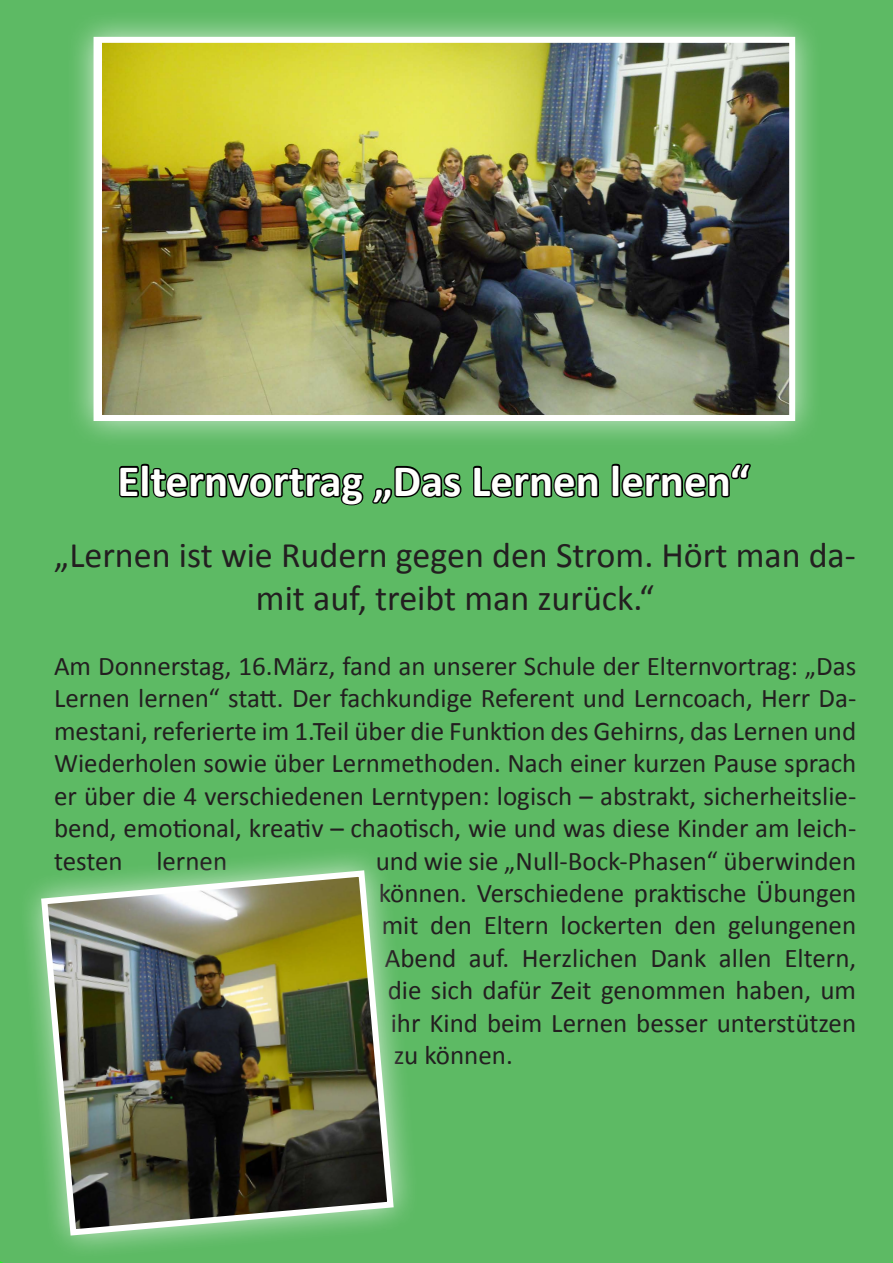
<style>
.page{position:relative;width:893px;height:1263px;background:#5dba64}
.page>*{position:absolute;margin:0;border:0;box-sizing:border-box;transform-origin:0 0}
.t1{font:700 45px "Calibri";color:#fffffd}
.t2{font:36px/43.2px "Calibri";color:#231f20;text-align:center}
.t3{font:27px/32.4px "Calibri";color:#231f20;text-align:justify}
</style>
<div class="page">
<svg style="left:117px;top:457px;width:347px;height:59px;background:#458b4b"></svg>
<svg style="left:470px;top:463px;width:132px;height:37px;background:#3a743e"></svg>
<svg style="left:609px;top:461px;width:144px;height:39px;background:#3c7840"></svg>
<svg style="left:2px;top:838px;width:424px;height:425px;background:#5fba66"></svg>
<img style="left:38px;top:867px;width:359px;height:372px">
<div style="left:64px;top:7px;width:767px;height:450px;background:#fff;opacity:.75"></div>
<img style="left:102px;top:44px;width:686px;height:370px">
<div style="left:94px;top:37px;width:701px;height:384px;border:6px solid #fff"></div>
<div style="left:0;top:46px;width:19px;height:439px;background:#5dba64"></div>
<p class="t1" style="left:118px;top:452px;width:634px">Elternvortrag „Das Lernen lernen“</p>
<p class="t2" style="left:54px;top:534px;width:803px">„Lernen ist wie Rudern gegen den Strom. Hört man da&shy;mit auf, treibt man zurück.“</p>
<p class="t3" style="left:54px;top:650px;width:804px">Am Donnerstag, 16.März, fand an unserer Schule der Elternvortrag: „Das Lernen lernen“ statt. Der fachkundige Referent und Lerncoach, Herr Da&shy;mestani, referierte im 1.Teil über die Funktion des Gehirns, das Lernen und Wiederholen sowie über Lernmethoden. Nach einer kurzen Pause sprach er über die 4 verschiedenen Lerntypen: logisch – abstrakt, sicherheitslie&shy;bend, emotional, kreativ – chaotisch, wie und was diese Kinder am leich&shy;testen lernen</p>
<p class="t3" style="left:376px;top:844px;width:482px">und wie sie „Null-Bock-Phasen“ überwinden</p>
<p class="t3" style="left:379px;top:877px;width:479px">können. Verschiedene praktische Übungen</p>
<p class="t3" style="left:382px;top:909px;width:476px">mit den Eltern lockerten den gelungenen</p>
<p class="t3" style="left:385px;top:942px;width:473px">Abend auf. Herzlichen Dank allen Eltern,</p>
<p class="t3" style="left:388px;top:974px;width:470px">die sich dafür Zeit genommen haben, um</p>
<p class="t3" style="left:391px;top:1006px;width:467px">ihr Kind beim Lernen besser unterstützen</p>
<p class="t3" style="left:394px;top:1039px;width:121px">zu können.</p>
</div>
